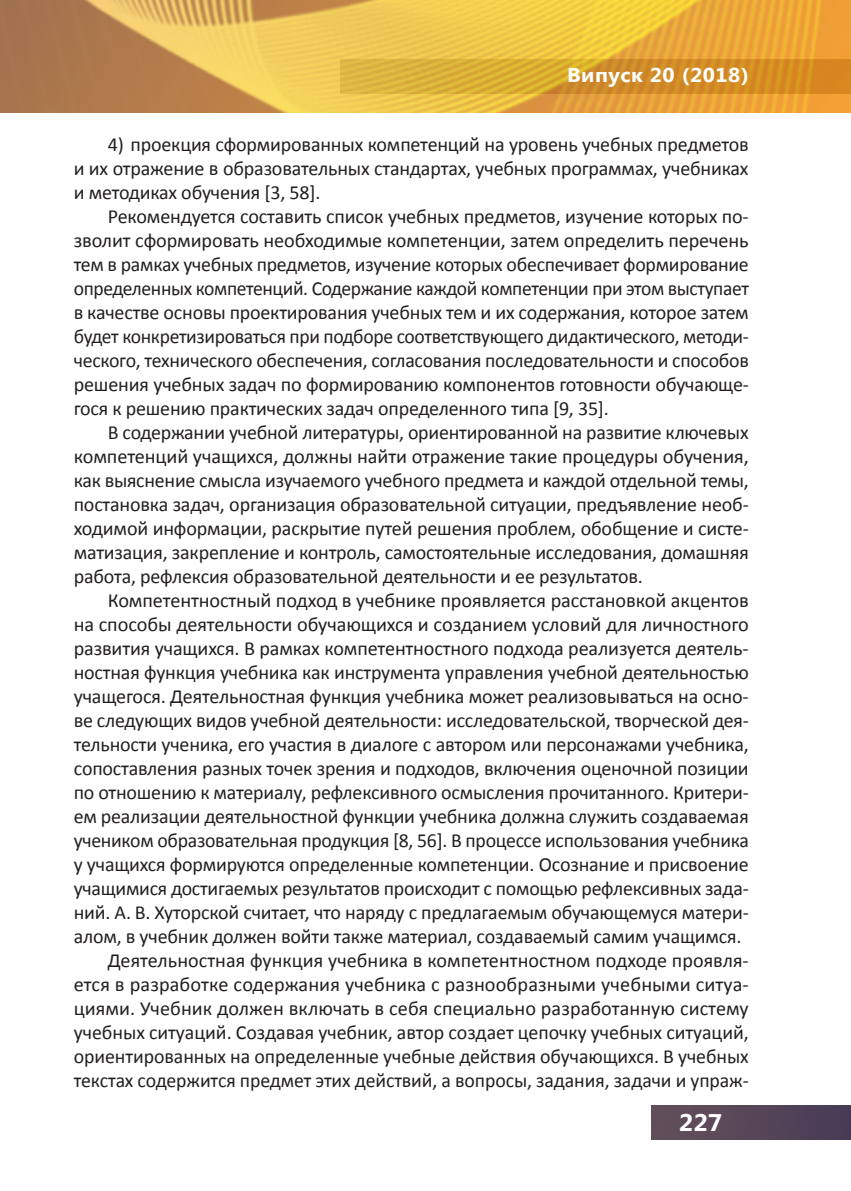
<style>
.page{position:relative;width:851px;height:1191px;background:#fff}
.page>*{position:absolute;margin:0;border:0;box-sizing:border-box;transform-origin:0 0}
.t1{font:700 24px "Segoe UI";color:#fff;scale:1.05 1}
.t2{font:20px/24px "Calibri";letter-spacing:-.01em;color:#231f20;text-align:justify}
.t3{font:700 20px "Segoe UI";letter-spacing:.025em;color:#fff;scale:1.06 1}
</style>
<div class="page">
<img style="left:651px;top:1106px;width:199px;height:34px">
<img style="left:0;top:0;width:850px;height:113px">
<p class="t3" style="left:567px;top:61px;width:173px">Випуск 20 (2018)</p>
<p class="t2" style="left:74px;top:132px;width:676px;text-indent:34px">4) проекция сформированных компетенций на уровень учебных предметов и их отражение в образовательных стандартах, учебных программах, учебниках и методиках обучения [3, 58].</p>
<p class="t2" style="left:74px;top:204px;width:676px;text-indent:34px">Рекомендуется составить список учебных предметов, изучение которых по&shy;зволит сформировать необходимые компетенции, затем определить перечень тем в рамках учебных предметов, изучение которых обеспечивает формирование определенных компетенций. Содержание каждой компетенции при этом выступает в качестве основы проектирования учебных тем и их содержания, которое затем будет конкретизироваться при подборе соответствующего дидактического, методи&shy;ческого, технического обеспечения, согласования последовательности и способов решения учебных задач по формированию компонентов готовности обучающе&shy;гося к решению практических задач определенного типа [9, 35].</p>
<p class="t2" style="left:74px;top:420px;width:676px;text-indent:34px">В содержании учебной литературы, ориентированной на развитие ключевых компетенций учащихся, должны найти отражение такие процедуры обучения, как выяснение смысла изучаемого учебного предмета и каждой отдельной темы, постановка задач, организация образовательной ситуации, предъявление необ&shy;ходимой информации, раскрытие путей решения проблем, обобщение и систе&shy;матизация, закрепление и контроль, самостоятельные исследования, домашняя работа, рефлексия образовательной деятельности и ее результатов.</p>
<p class="t2" style="left:108px;top:588px;width:642px">Компетентностный подход в учебнике проявляется расстановкой акцентов</p>
<p class="t2" style="left:74px;top:612px;width:676px">на способы деятельности обучающихся и созданием условий для личностного</p>
<p class="t2" style="left:74px;top:636px;width:676px">развития учащихся. В рамках компетентностного подхода реализуется деятель-</p>
<p class="t2" style="left:74px;top:660px;width:676px">ностная функция учебника как инструмента управления учебной деятельностью</p>
<p class="t2" style="left:74px;top:684px;width:676px">учащегося. Деятельностная функция учебника может реализовываться на осно-</p>
<p class="t2" style="left:74px;top:708px;width:676px">ве следующих видов учебной деятельности: исследовательской, творческой дея-</p>
<p class="t2" style="left:74px;top:732px;width:676px">тельности ученика, его участия в диалоге с автором или персонажами учебника,</p>
<p class="t2" style="left:74px;top:756px;width:676px">сопоставления разных точек зрения и подходов, включения оценочной позиции</p>
<p class="t2" style="left:74px;top:780px;width:676px">по отношению к материалу, рефлексивного осмысления прочитанного. Критери-</p>
<p class="t2" style="left:74px;top:804px;width:676px">ем реализации деятельностной функции учебника должна служить создаваемая</p>
<p class="t2" style="left:74px;top:828px;width:676px">учеником образовательная продукция [8, 56]. В процессе использования учебника</p>
<p class="t2" style="left:74px;top:852px;width:676px">у учащихся формируются определенные компетенции. Осознание и присвоение</p>
<p class="t2" style="left:74px;top:876px;width:676px">учащимися достигаемых результатов происходит с помощью рефлексивных зада-</p>
<p class="t2" style="left:74px;top:900px;width:676px">ний. А. В. Хуторской считает, что наряду с предлагаемым обучающемуся матери-</p>
<p class="t2" style="left:74px;top:924px;width:669px">алом, в учебник должен войти также материал, создаваемый самим учащимся.</p>
<p class="t2" style="left:108px;top:948px;width:642px">Деятельностная функция учебника в компетентностном подходе проявля-</p>
<p class="t2" style="left:74px;top:972px;width:676px">ется в разработке содержания учебника с разнообразными учебными ситуа-</p>
<p class="t2" style="left:74px;top:996px;width:676px">циями. Учебник должен включать в себя специально разработанную систему</p>
<p class="t2" style="left:74px;top:1020px;width:676px">учебных ситуаций. Создавая учебник, автор создает цепочку учебных ситуаций,</p>
<p class="t2" style="left:74px;top:1044px;width:676px">ориентированных на определенные учебные действия обучающихся. В учебных</p>
<p class="t2" style="left:74px;top:1068px;width:676px">текстах содержится предмет этих действий, а вопросы, задания, задачи и упраж-</p>
<p class="t1" style="left:678px;top:1105px;width:43px">227</p>
</div>
